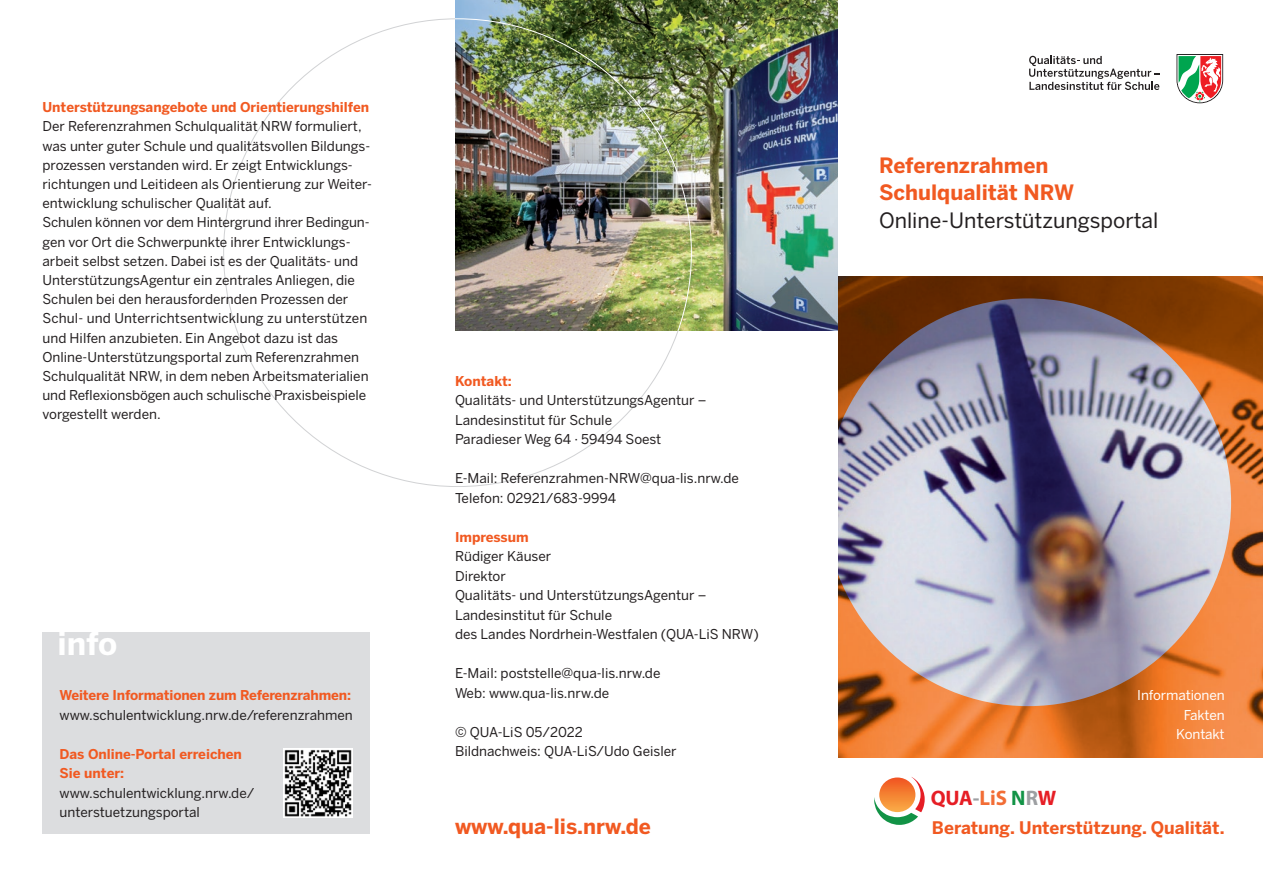
<style>
.page{position:relative;width:1263px;height:893px;background:#fff}
.page>*{position:absolute;margin:0;border:0;box-sizing:border-box;transform-origin:0 0}
._3_Copy_fett_Benton{font:700 31.5px "Benton Sans";color:#fff}
._3_Copy_reg_9_13{font:700 21px "Benton Sans";color:#f15921}
._3_Copy_reg_9_13-2{font:21px "Benton Sans";color:#231f20}
._3_Copy{font:700 21px "Benton Sans";color:#f15921}
.t1{font:700 21px "Myriad Pro";color:#e61e25}
.t2{font:700 21px "Myriad Pro";color:#f26d35}
.URL{font:700 17.25px "Benton Sans";color:#f15921}
._3_Copy-2{font:13.5px/19.2px "Benton Sans";color:#231f20}
._3_Copy_reg_9_13-3{font:13.5px/19.5px "Benton Sans";color:#231f20}
._3_Copy_fett_Benton-2{font:700 13.5px/19.5px "Benton Sans";letter-spacing:-.01em;color:#f15921}
._3_Copy-3{font:700 13.5px "Benton Sans";color:#f15921}
._3_Copy_reg_9_13-4{font:13.5px "Benton Sans";letter-spacing:-.01em;color:#fff}
._3_Copy_reg_9_13-5{font:700 13.5px "Benton Sans";color:#f15921}
.s1{color:#129346}
.s2{color:#9d9fa2}
</style>
<div class="page">
<svg style="left:1176px;top:54px;width:47px;height:49px"></svg>
<svg style="left:1029px;top:56px;width:130px;height:34px"></svg>
<img style="left:838px;top:276px;width:425px;height:481px">
<img style="left:838px;top:298px;width:393px;height:408px">
<img style="left:455px;top:0;width:383px;height:330px">
<img style="left:455px;top:18px;width:237px;height:312px">
<svg style="left:874px;top:779px;width:51px;height:46px"></svg>
<img style="left:879px;top:777px;width:36px;height:35px">
<div style="left:43px;top:632px;width:327px;height:202px;background:#dcdddf"></div>
<img style="left:284px;top:749px;width:69px;height:68px">
<p class="_3_Copy-3" style="left:43px;top:99px;width:328px">Unterstützungsangebote und Orientierungshilfen</p>
<p class="_3_Copy-2" style="left:43px;top:117px;width:331px">Der Referenzrahmen Schulqualität NRW formuliert, was unter guter Schule und qualitätsvollen Bildungs&shy;prozessen verstanden wird. Er zeigt Entwicklungs&shy;richtungen und Leitideen als Orientierung zur Weiter&shy;entwicklung schulischer Qualität auf.</p>
<p class="_3_Copy-2" style="left:43px;top:213px;width:328px">Schulen können vor dem Hintergrund ihrer Bedingun&shy;gen vor Ort die Schwerpunkte ihrer Entwicklungs&shy;arbeit selbst setzen. Dabei ist es der Qualitäts- und</p>
<p class="_3_Copy-2" style="left:43px;top:271px;width:328px">UnterstützungsAgentur ein zentrales Anliegen, die Schulen bei den herausfordernden Prozessen der Schul- und Unterrichtsentwicklung zu unterstützen und Hilfen anzubieten. Ein Angebot dazu ist das Online-Unterstützungsportal zum Referenzrahmen Schulqualität NRW, in dem neben Arbeitsmaterialien und Reflexionsbögen auch schulische Praxisbeispiele vorgestellt werden.</p>
<p class="_3_Copy_fett_Benton" style="left:57px;top:625px;width:62px">info</p>
<p class="_3_Copy_fett_Benton-2" style="left:60px;top:686px;width:293px">Weitere Informationen zum Referenzrahmen:</p>
<p class="_3_Copy-2" style="left:60px;top:705px;width:295px">www.schulentwicklung.nrw.de/referenzrahmen</p>
<p class="_3_Copy_fett_Benton-2" style="left:60px;top:744px;width:184px">Das Online-Portal erreichen<br>Sie unter:</p>
<p class="_3_Copy-2" style="left:60px;top:783px;width:196px">www.schulentwicklung.nrw.de/ unterstuetzungsportal</p>
<p class="_3_Copy_reg_9_13-5" style="left:455px;top:373px;width:58px">Kontakt:</p>
<p class="_3_Copy_reg_9_13-3" style="left:455px;top:391px;width:253px">Qualitäts- und UnterstützungsAgentur –</p>
<p class="_3_Copy_reg_9_13-3" style="left:455px;top:410px;width:159px">Landesinstitut für Schule</p>
<p class="_3_Copy_reg_9_13-3" style="left:455px;top:430px;width:208px">Paradieser Weg 64 · 59494 Soest</p>
<p class="_3_Copy_reg_9_13-3" style="left:455px;top:469px;width:286px">E-Mail: Referenzrahmen-NRW@qua-lis.nrw.de</p>
<p class="_3_Copy_reg_9_13-3" style="left:455px;top:488px;width:163px">Telefon: 02921/683-9994</p>
<p class="_3_Copy_reg_9_13-5" style="left:455px;top:529px;width:75px">Impressum</p>
<p class="_3_Copy_reg_9_13-3" style="left:455px;top:547px;width:98px">Rüdiger Käuser</p>
<p class="_3_Copy_reg_9_13-3" style="left:455px;top:566px;width:52px">Direktor</p>
<p class="_3_Copy_reg_9_13-3" style="left:455px;top:586px;width:305px">Qualitäts- und UnterstützungsAgentur –<br>Landesinstitut für Schule<br>des Landes Nordrhein-Westfalen (QUA-LiS NRW)</p>
<p class="_3_Copy_reg_9_13-3" style="left:455px;top:664px;width:207px">E-Mail: poststelle@qua-lis.nrw.de</p>
<p class="_3_Copy_reg_9_13-3" style="left:455px;top:683px;width:156px">Web: www.qua-lis.nrw.de</p>
<p class="_3_Copy_reg_9_13-3" style="left:455px;top:722px;width:129px">© QUA-LiS 05/2022</p>
<p class="_3_Copy_reg_9_13-3" style="left:455px;top:742px;width:223px">Bildnachweis: QUA-LiS/Udo Geisler</p>
<p class="_3_Copy" style="left:455px;top:814px;width:197px">www.qua-lis.nrw.de</p>
<p class="_3_Copy_reg_9_13" style="left:879px;top:153px;width:171px">Referenzrahmen</p>
<p class="_3_Copy_reg_9_13" style="left:879px;top:181px;width:197px">Schulqualität NRW</p>
<p class="_3_Copy_reg_9_13-2" style="left:879px;top:208px;width:281px">Online-Unterstützungsportal</p>
<p class="_3_Copy_reg_9_13-4" style="left:1137px;top:688px;width:89px">Informationen</p>
<p class="_3_Copy_reg_9_13-4" style="left:1184px;top:707px;width:42px">Fakten</p>
<p class="_3_Copy_reg_9_13-4" style="left:1176px;top:727px;width:50px">Kontakt</p>
<p class="t2" style="left:979px;top:785px;width:48px">LiS <span class="s1">N</span></p>
<p class="URL" style="left:932px;top:818px;width:294px">Beratung. Unterstützung. Qualität.</p>
<p class="t1" style="left:931px;top:785px;width:127px">QUA<span class="s2">- R</span>W</p>
</div>
